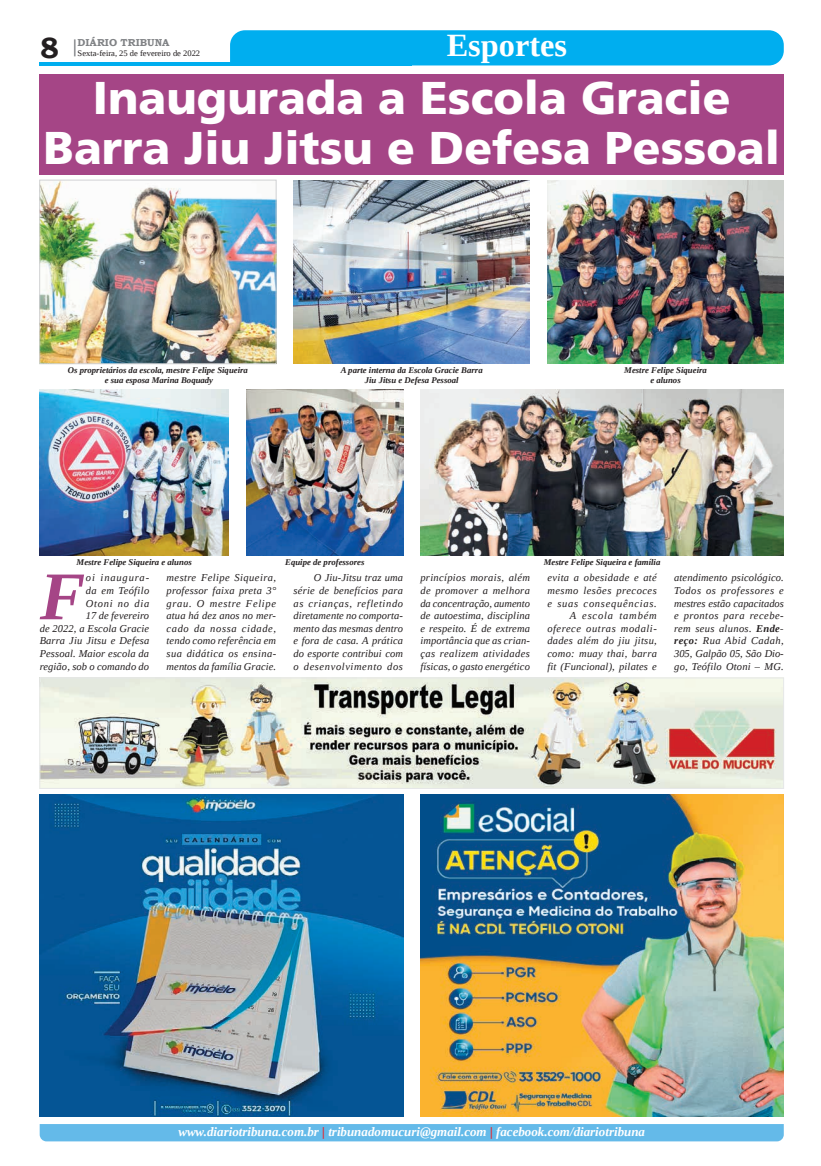
<style>
.page{position:relative;width:821px;height:1166px;background:#fff}
.page>*{position:absolute;margin:0;border:0;box-sizing:border-box;transform-origin:0 0}
.t1{font:italic 700 68.25px "Liberation Serif";color:#a54586}
.t2{font:900 45.94px/49.4px "Frutiger LT Std";color:#fff;text-align:center}
.t3{font:700 32.38px "Liberation Serif";color:#fff}
.t4{font:700 29.31px "Bookman Old Style";color:#231f20}
.t5{font:italic 700 12.95px "Liberation Serif";color:#fff}
.t6{font:italic 10.5px/12.6px "Liberation Serif";letter-spacing:.015em;color:#231f20;text-align:justify}
.t7{font:italic 10.5px/12.6px "Liberation Serif";letter-spacing:.035em;color:#231f20;text-align:right}
.t8{font:700 10.06px "Bookman Old Style";color:#808285}
.t9{font:italic 700 8.75px/9.6px "Liberation Serif";color:#231f20;text-align:center}
.t10{font:8.4px "Liberation Serif";color:#231f20}
.s1{font-weight:700}
.s2{color:#ee1d23}
</style>
<div class="page">
<div style="left:40px;top:74px;width:744px;height:101px;background:#a54586"></div>
<svg style="left:74px;top:39px;width:2px;height:17px"></svg>
<hr style="left:40px;top:62px;width:372px;height:3px;background:#00aeef">
<div style="left:230px;top:30px;width:554px;height:35px;background:#00aeef"></div>
<div style="left:40px;top:1124px;width:744px;height:17px;background:#64bae9"></div>
<img style="left:42px;top:680px;width:740px;height:106px">
<div style="left:40px;top:678px;width:744px;height:110px;border:1px solid #e6e7e9"></div>
<img style="left:420px;top:794px;width:364px;height:322px">
<img style="left:40px;top:794px;width:363px;height:322px">
<img style="left:294px;top:180px;width:236px;height:184px">
<img style="left:40px;top:389px;width:189px;height:166px">
<img style="left:247px;top:389px;width:156px;height:166px">
<img style="left:547px;top:180px;width:237px;height:184px">
<img style="left:420px;top:389px;width:364px;height:166px">
<img style="left:41px;top:182px;width:234px;height:180px">
<div style="left:39px;top:180px;width:238px;height:184px;border:1px solid #d1d2d4"></div>
<h3 class="t3" style="left:447px;top:24px;width:122px">Esportes</h3>
<h2 class="t2" style="left:44px;top:74px;width:738px">Inaugurada a Escola Gracie<br>Barra Jiu Jitsu e Defesa Pessoal</h2>
<p class="t8" style="left:78px;top:35px;width:93px">DIÁRIO TRIBUNA</p>
<h3 class="t4" style="left:40px;top:27px;width:21px">8</h3>
<p class="t10" style="left:78px;top:48px;width:124px">Sexta-feira, 25 de fevereiro de 2022</p>
<p class="t9" style="left:68px;top:365px;width:182px">Os proprietários da escola, mestre Felipe Siqueira e sua esposa Marina Boquady</p>
<p class="t9" style="left:624px;top:365px;width:84px">Mestre Felipe Siqueira e alunos</p>
<p class="t9" style="left:341px;top:365px;width:143px">A parte interna da Escola Gracie Barra<br>Jiu Jitsu e Defesa Pessoal</p>
<p class="t9" style="left:77px;top:558px;width:117px">Mestre Felipe Siqueira e alunos</p>
<p class="t9" style="left:285px;top:558px;width:81px">Equipe de professores</p>
<p class="t9" style="left:544px;top:558px;width:118px">Mestre Felipe Siqueira e família</p>
<p class="t6" style="left:40px;top:571px;width:111px;text-align:right">oi inaugura-<br>da em Teófilo<br>Otoni no dia<br>17 de fevereiro<br>de 2022, a Escola Gracie<br>Barra Jiu Jitsu e Defesa<br>Pessoal. Maior escola da região, sob o comando do</p>
<p class="t6" style="left:167px;top:571px;width:111px">mestre Felipe Siqueira, professor faixa preta 3° grau. O mestre Felipe atua há dez anos no mer&shy;cado da nossa cidade, tendo como referência em sua didática os ensina&shy;mentos da família Gracie.</p>
<p class="t6" style="left:294px;top:571px;width:111px;text-indent:20px">O Jiu-Jitsu traz uma série de benefícios para as crianças, refletindo diretamente no comporta&shy;mento das mesmas dentro e fora de casa. A prática do esporte contribui com o desenvolvimento dos</p>
<p class="t6" style="left:420px;top:571px;width:111px">princípios morais, além de promover a melhora da concentração, aumento de autoestima, disciplina e respeito. É de extrema importância que as crian&shy;ças realizem atividades físicas, o gasto energético</p>
<p class="t7" style="left:547px;top:571px;width:111px">evita a obesidade e até mesmo lesões precoces e suas consequências.<br>A escola também oferece outras modali&shy;dades além do jiu jitsu, como: muay thai, barra fit (Funcional), pilates e</p>
<p class="t6" style="left:674px;top:571px;width:111px">atendimento psicológico.<br>Todos os professores e mestres estão capacitados e prontos para recebe&shy;rem seus alunos. <span class="s1">Ende&shy;reço:</span> Rua Abid Cadah, 305, Galpão 05, São Dio&shy;go, Teófilo Otoni – MG.</p>
<h1 class="t1" style="left:40px;top:552px;width:47px">F</h1>
<p class="t5" style="left:178px;top:1123px;width:468px">www.diariotribuna.com.br <span class="s2">|</span> tribunadomucuri@gmail.com <span class="s2">|</span> facebook.com/diariotribuna</p>
</div>
